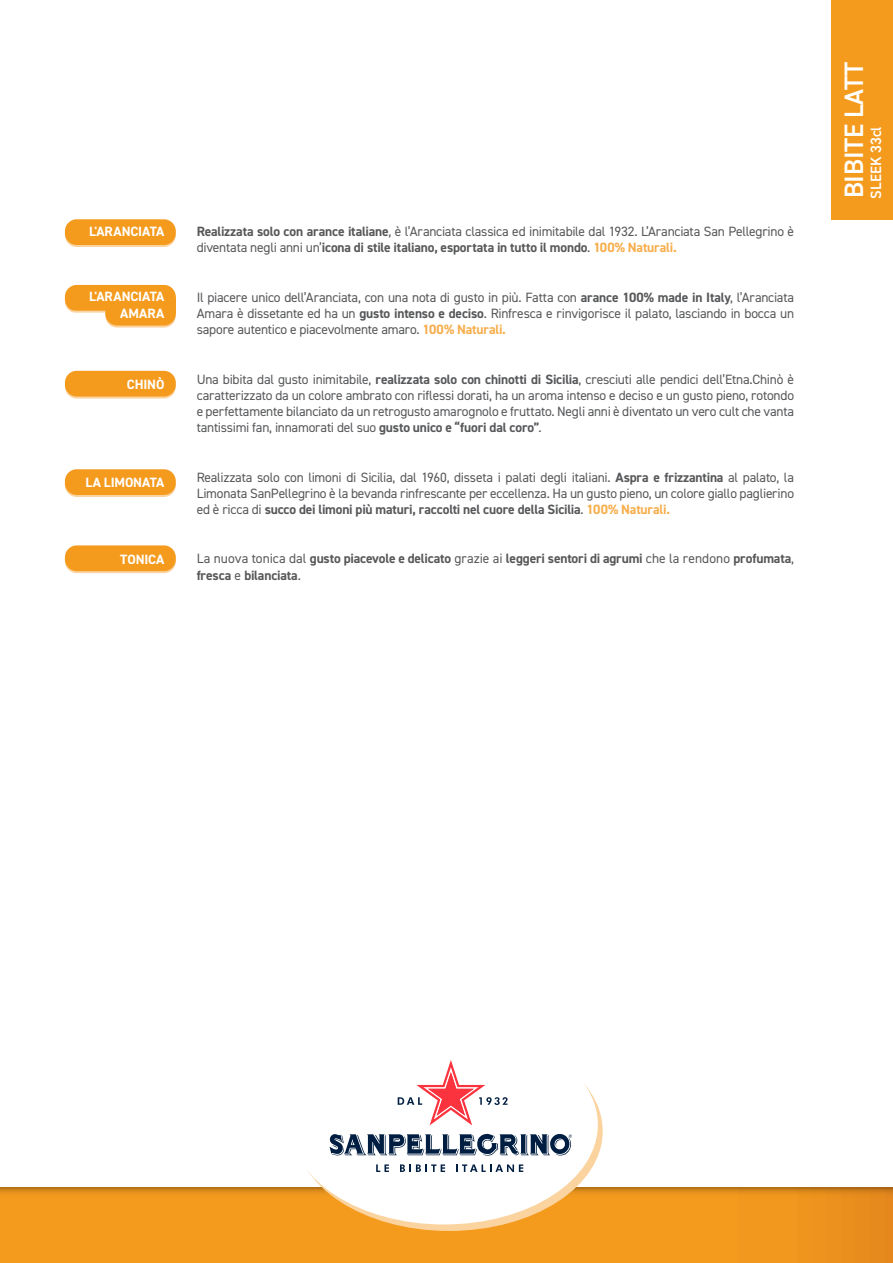
<style>
.page{position:relative;width:893px;height:1263px;background:#fff}
.page>*{position:absolute;margin:0;border:0;box-sizing:border-box;transform-origin:0 0}
.t1{font:600 26.7px "DIN2014";letter-spacing:-.01em;color:#fff}
.t2{font:600 15px "DIN2014";color:#fff}
.t3{font:13.5px/16.2px "DIN2014";letter-spacing:-.02em;color:#57585a;text-align:justify}
.t4{font:700 13.5px/16.2px "DIN2014";letter-spacing:-.01em;color:#57585a}
.t5{font:700 13.5px/16.2px "DIN2014";letter-spacing:-.01em;color:#fff;text-align:right}
.s1{font-weight:700}
.s2{font-weight:700;color:#f7ad4b}
.s3{font-weight:400}
</style>
<div class="page">
<svg style="left:65px;top:373px;width:111px;height:25px"></svg>
<div style="left:65px;top:371px;width:111px;height:25px;background:#f49b1e;border-radius:12px"></div>
<div style="left:65px;top:471px;width:111px;height:26px;background:#fbd39f;border-radius:12px"></div>
<div style="left:65px;top:469px;width:111px;height:26px;background:#f49b1e;border-radius:12px"></div>
<svg style="left:65px;top:547px;width:111px;height:26px"></svg>
<div style="left:65px;top:545px;width:111px;height:26px;background:#f49b1e;border-radius:12px"></div>
<svg style="left:65px;top:285px;width:111px;height:28px"></svg>
<svg style="left:105px;top:302px;width:71px;height:26px"></svg>
<div style="left:105px;top:300px;width:71px;height:26px;background:#f49b1e;border-radius:12px"></div>
<div style="left:155px;top:297px;width:21px;height:17px;background:#f49b1e"></div>
<div style="left:65px;top:221px;width:111px;height:26px;background:#fbd39f;border-radius:12px"></div>
<div style="left:65px;top:219px;width:111px;height:26px;background:#f49b1e;border-radius:12px"></div>
<svg style="left:0;top:1188px;width:893px;height:75px"></svg>
<div style="left:832px;top:0;width:61px;height:219px;background:#f49b1e"></div>
<svg style="left:295px;top:1031px;width:308px;height:200px;fill:#fbd39f"></svg>
<div style="left:290px;top:1025px;width:308px;height:199px;background:#fff;border-radius:50%"></div>
<svg style="left:376px;top:1164px;width:13px;height:8px"></svg>
<svg style="left:400px;top:1164px;width:45px;height:8px"></svg>
<svg style="left:456px;top:1164px;width:67px;height:8px"></svg>
<svg style="left:398px;top:1060px;width:109px;height:65px"></svg>
<svg style="left:330px;top:1133px;width:242px;height:23px"></svg>
<p class="t5" style="left:89px;top:223px;width:77px">L'ARANCIATA</p>
<p class="t5" style="left:89px;top:288px;width:77px">L'ARANCIATA<br>AMARA</p>
<p class="t5" style="left:127px;top:376px;width:39px">CHINÒ</p>
<p class="t5" style="left:86px;top:474px;width:80px">LA LIMONATA</p>
<p class="t5" style="left:120px;top:551px;width:46px">TONICA</p>
<p class="t3" style="left:197px;top:223px;width:599px"><span class="s1">Realizzata solo con arance italiane</span>, è l’Aranciata classica ed inimitabile dal 1932. L’Aranciata San Pellegrino è diventata negli anni un’<span class="s1">icona di stile italiano, esportata in tutto il mondo</span>. <span class="s2">100% Naturali.</span></p>
<p class="t3" style="left:197px;top:289px;width:599px">Il piacere unico dell’Aranciata, con una nota di gusto in più. Fatta con <span class="s1">arance 100% made in Italy</span>, l’Aranciata Amara è dissetante ed ha un <span class="s1">gusto intenso e deciso</span>. Rinfresca e rinvigorisce il palato, lasciando in bocca un sapore autentico e piacevolmente amaro. <span class="s2">100% Naturali.</span></p>
<p class="t3" style="left:197px;top:371px;width:599px">Una bibita dal gusto inimitabile, <span class="s1">realizzata solo con chinotti di Sicilia</span>, cresciuti alle pendici dell’Etna.Chinò è caratterizzato da un colore ambrato con riflessi dorati, ha un aroma intenso e deciso e un gusto pieno, rotondo e perfettamente bilanciato da un retrogusto amarognolo e fruttato. Negli anni è diventato un vero cult che vanta tantissimi fan, innamorati del suo <span class="s1">gusto unico e “fuori dal coro”</span>.</p>
<p class="t3" style="left:197px;top:469px;width:599px">Realizzata solo con limoni di Sicilia, dal 1960, disseta i palati degli italiani. <span class="s1">Aspra e frizzantina</span> al palato, la Limonata SanPellegrino è la bevanda rinfrescante per eccellenza. Ha un gusto pieno, un colore giallo paglierino ed è ricca di <span class="s1">succo dei limoni più maturi, raccolti nel cuore della Sicilia</span>. <span class="s2">100% Naturali.</span></p>
<p class="t4" style="left:197px;top:550px;width:599px"><span class="s3">La nuova tonica dal</span> gusto piacevole e delicato <span class="s3">grazie ai</span> leggeri sentori di agrumi <span class="s3">che la rendono</span> profumata<span class="s3">, </span>fresca <span class="s3">e</span> bilanciata<span class="s3">.</span></p>
<p class="t1" style="left:836px;top:198px;width:138px;rotate:-90deg">BIBITE LATT</p>
<p class="t2" style="left:866px;top:199px;width:74px;rotate:-90deg">SLEEK 33cl</p>
</div>
